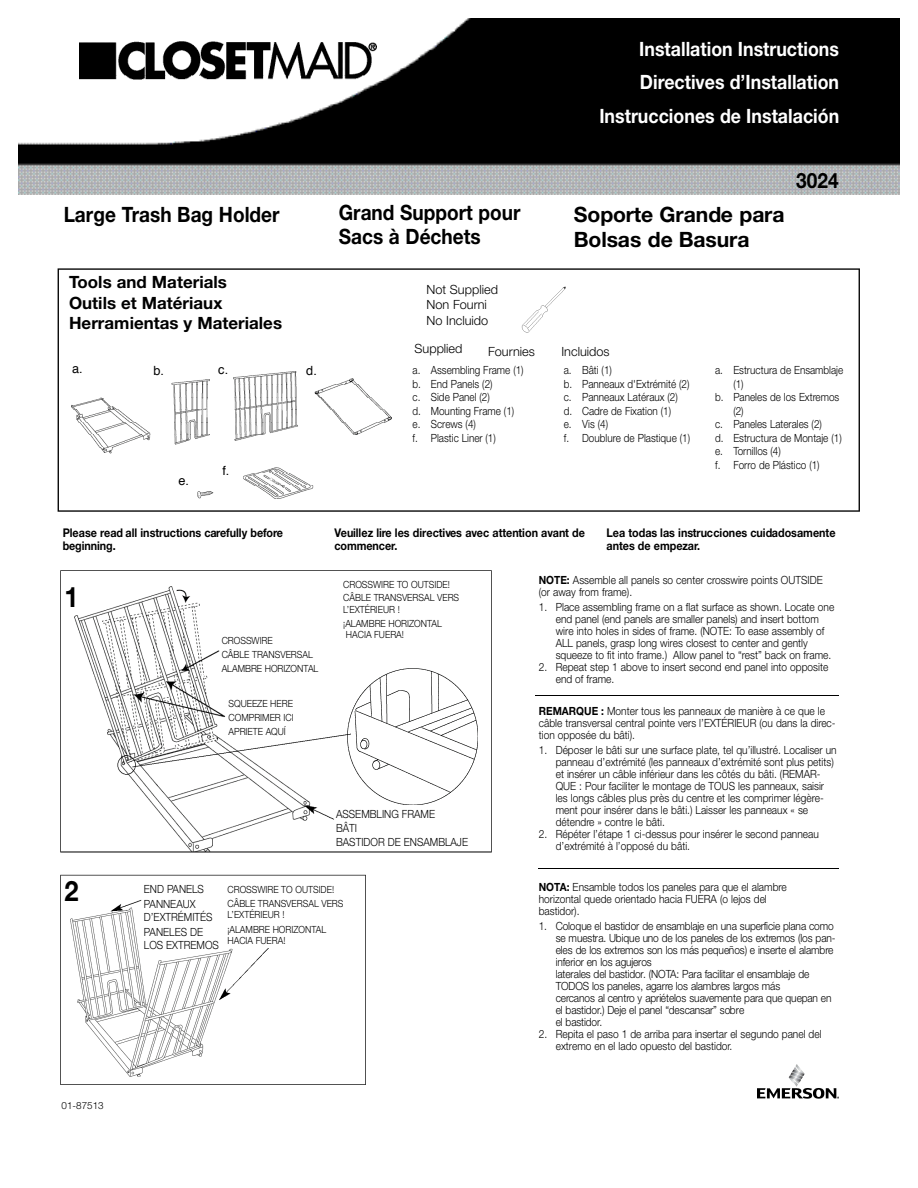
<style>
.page{position:relative;width:918px;height:1188px;background:#fff}
.page>*{position:absolute;margin:0;border:0;box-sizing:border-box;transform-origin:0 0}
.t1{font:700 28.2px "Helvetica Neue";color:#000;scale:.9 1}
.t2{font:700 21.15px/23.7px "Helvetica Neue";color:#000;scale:.9 1}
.t3{font:700 21.15px/25.3px "Helvetica Neue";color:#000}
.t4{font:700 19.8px/33.9px "Helvetica Neue";color:#fff;text-align:right;scale:.9 1}
.t5{font:700 16.95px/20.2px "Helvetica Neue";color:#000}
.t6{font:300 12.75px/15.3px "Helvetica Neue";color:#000}
.t7{font:12.75px "Helvetica";color:#000}
.t8{font:700 12px/12.9px "Helvetica Neue";color:#000;scale:.9 1}
.t9{font:300 11.25px/12px "Helvetica Neue";color:#000;scale:.9 1}
.t10{font:300 11.25px/13.5px "Helvetica Neue";color:#000;scale:.88 1}
.t11{font:300 9.9px/14.2px "Helvetica Neue";color:#000;scale:.9 1}
.t12{font:300 9.9px "Helvetica Neue";color:#000}
.s1{font-weight:700}
</style>
<div class="page">
<svg style="left:58px;top:268px;width:802px;height:244px"></svg>
<img style="left:788px;top:1064px;width:17px;height:19px">
<img style="left:757px;top:1083px;width:82px;height:16px">
<svg style="left:60px;top:570px;width:432px;height:282px"></svg>
<hr style="left:535px;top:695px;width:304px;height:1px;background:#000">
<hr style="left:538px;top:868px;width:301px;height:1px;background:#000">
<svg style="left:60px;top:875px;width:306px;height:210px"></svg>
<img style="left:348px;top:669px;width:129px;height:135px">
<svg style="left:117px;top:734px;width:234px;height:41px"></svg>
<svg style="left:304px;top:805px;width:30px;height:15px"></svg>
<svg style="left:111px;top:900px;width:30px;height:11px"></svg>
<svg style="left:219px;top:948px;width:50px;height:52px"></svg>
<div style="left:293px;top:601px;width:147px;height:42px;background:#fff"></div>
<div style="left:220px;top:639px;width:125px;height:35px;background:#fff"></div>
<div style="left:231px;top:702px;width:91px;height:31px;background:#fff"></div>
<div style="left:221px;top:904px;width:139px;height:41px;background:#fff"></div>
<div style="left:226px;top:885px;width:134px;height:63px;background:#fff"></div>
<img style="left:79px;top:18px;width:821px;height:64px">
<img style="left:18px;top:82px;width:882px;height:112px">
<img style="left:80px;top:41px;width:296px;height:35px">
<img style="left:80px;top:76px;width:296px;height:3px">
<div style="left:68px;top:275px;width:231px;height:64px;background:#fff"></div>
<div style="left:413px;top:343px;width:206px;height:21px;background:#fff"></div>
<img style="left:518px;top:286px;width:53px;height:50px">
<div style="left:411px;top:365px;width:440px;height:134px;background:#fff"></div>
<img style="left:71px;top:372px;width:321px;height:12px">
<img style="left:71px;top:384px;width:321px;height:116px">
<h3 class="t4" style="left:599px;top:33px;width:268px">Installation Instructions<br>Directives d’Installation<br>Instrucciones de Instalación</h3>
<h2 class="t2" style="left:64px;top:204px;width:241px">Large Trash Bag Holder</h2>
<h2 class="t2" style="left:339px;top:203px;width:203px">Grand Support pour<br>Sacs à Déchets</h2>
<h3 class="t5" style="left:69px;top:274px;width:215px">Tools and Materials<br>Outils et Matériaux<br>Herramientas y Materiales</h3>
<p class="t6" style="left:426px;top:283px;width:73px">Not Supplied<br>Non Fourni<br>No Incluido</p>
<h2 class="t3" style="left:574px;top:204px;width:212px">S o p o rte Grande para<br>Bolsas de Basura</h2>
<p class="t6" style="left:415px;top:342px;width:49px">Supplied</p>
<p class="t6" style="left:488px;top:345px;width:48px">Fournies</p>
<p class="t6" style="left:561px;top:345px;width:50px">Incluidos</p>
<h2 class="t2" style="left:796px;top:171px;width:49px">3024</h2>
<p class="t7" style="left:72px;top:364px;width:12px">a.</p>
<p class="t7" style="left:153px;top:365px;width:12px">b.</p>
<p class="t7" style="left:218px;top:365px;width:11px">c.</p>
<p class="t7" style="left:306px;top:365px;width:12px">d.</p>
<p class="t7" style="left:178px;top:475px;width:12px">e.</p>
<p class="t7" style="left:222px;top:465px;width:9px">f.</p>
<p class="t10" style="left:413px;top:364px;width:128px">a. Assembling Frame (1) b. End Panels (2)<br>c. Side Panel (2)<br>d. Mounting Frame (1) e. Screws (4)<br>f. Plastic Liner (1)</p>
<p class="t10" style="left:564px;top:364px;width:145px">a. Bâti (1)<br>b. Panneaux d'Extrémité (2) c. Panneaux Latéraux (2)<br>d. Cadre de Fixation (1)<br>e. Vis (4)<br>f. Doublure de Plastique (1)</p>
<p class="t10" style="left:715px;top:364px;width:147px">a. Estructura de Ensamblaje</p>
<p class="t10" style="left:733px;top:378px;width:13px">(1)</p>
<p class="t10" style="left:715px;top:391px;width:143px">b. Paneles de los Extremos</p>
<p class="t10" style="left:733px;top:405px;width:13px">(2)</p>
<p class="t10" style="left:715px;top:418px;width:123px">c. Paneles Laterales (2)</p>
<p class="t10" style="left:715px;top:432px;width:145px">d. Estructura de Montaje (1)</p>
<p class="t10" style="left:715px;top:446px;width:76px">e. Tornillos (4)</p>
<p class="t10" style="left:715px;top:459px;width:120px">f. Forro de Plástico (1)</p>
<p class="t8" style="left:63px;top:527px;width:246px">Please read all instructions carefully before b e g in n in g .</p>
<p class="t8" style="left:334px;top:527px;width:280px">Veuillez lire les directives avec attention avant de c o m m e n c e r.</p>
<p class="t8" style="left:606px;top:527px;width:256px">Lea todas las instrucciones cuidadosamente antes de empezar.</p>
<h1 class="t1" style="left:64px;top:587px;width:17px">1</h1>
<h1 class="t1" style="left:64px;top:881px;width:17px">2</h1>
<p class="t11" style="left:222px;top:634px;width:109px">CROSSWIRE<br>CÂBLE TRANSVERSAL<br>ALAMBRE HORIZONTAL</p>
<p class="t11" style="left:228px;top:697px;width:74px;text-align:justify">SQUEEZE HERE COMPRIMER ICI APRIETE AQUÍ</p>
<p class="t11" style="left:343px;top:578px;width:130px;line-height:13.8px">CROSSWIRE TO OUTSIDE!<br>CÂBLE TRANSVERSAL VERS</p>
<p class="t11" style="left:343px;top:603px;width:111px;line-height:13.8px">L’EXTÉRIEUR ! ¡ALAMBRE HORIZONTAL</p>
<p class="t11" style="left:346px;top:629px;width:66px">HACIA FUERA!</p>
<p class="t9" style="left:336px;top:808px;width:148px;line-height:14.2px">ASSEMBLING FRAME<br>BÂTI<br>BASTIDOR DE ENSAMBLAJE</p>
<p class="t9" style="left:144px;top:882px;width:68px;line-height:15.6px">END PANELS<br>PANNEAUX</p>
<p class="t9" style="left:144px;top:910px;width:78px;line-height:15.6px">D’EXTRÉMITÉS<br>PANELES DE</p>
<p class="t9" style="left:144px;top:940px;width:85px">LOS EXTREMOS</p>
<p class="t11" style="left:227px;top:883px;width:130px">CROSSWIRE TO OUTSIDE!<br>CÂBLE TRANSVERSAL VERS</p>
<p class="t11" style="left:227px;top:909px;width:111px">L’EXTÉRIEUR ! ¡ALAMBRE HORIZONTAL</p>
<p class="t11" style="left:227px;top:934px;width:66px">HACIA FUERA!</p>
<p class="t12" style="left:62px;top:1102px;width:44px">01-87513</p>
<p class="t9" style="left:539px;top:575px;width:317px"><span class="s1">NOTE:</span> Assemble all panels so center crosswire points OUTSIDE (or away from frame).</p>
<p class="t9" style="left:556px;top:602px;width:311px;text-indent:-17px">1. Place assembling frame on a flat surface as shown. Locate one end panel (end panels are smaller panels) and insert bottom wire into holes in sides of frame. (NOTE: To ease assembly of ALL panels, grasp long wires closest to center and gently squeeze to fit into frame.) Allow panel to “rest” back on frame.</p>
<p class="t9" style="left:556px;top:662px;width:304px;text-indent:-17px">2. Repeat step 1 above to insert second end panel into opposite end of frame.</p>
<p class="t9" style="left:539px;top:706px;width:331px"><span class="s1">REMARQUE :</span> Monter tous les panneaux de manière à ce que le câble transversal central pointe vers l’EXTÉRIEUR (ou dans la direc&shy;tion opposée du bâti).</p>
<p class="t9" style="left:556px;top:745px;width:314px;text-indent:-17px">1. Déposer le bâti sur une surface plate, tel qu’illustré. Localiser un panneau d’extrémité (les panneaux d’extrémité sont plus petits) et insérer un câble inférieur dans les côtés du bâti. (REMAR-QUE : Pour faciliter le montage de TOUS les panneaux, saisir les longs câbles plus près du centre et les comprimer légère&shy;ment pour insérer dans le bâti.) Laisser les panneaux « se détendre » contre le bâti.</p>
<p class="t9" style="left:556px;top:829px;width:294px;text-indent:-17px">2. Répéter l’étape 1 ci-dessus pour insérer le second panneau d’extrémité à l’opposé du bâti.</p>
<p class="t9" style="left:539px;top:882px;width:277px"><span class="s1">NOTA:</span> Ensamble todos los paneles para que el alambre horizontal quede orientado hacia FUERA (o lejos del bastidor).</p>
<p class="t9" style="left:556px;top:921px;width:313px;text-indent:-17px">1. Coloque el bastidor de ensamblaje en una superficie plana como se muestra. Ubique uno de los paneles de los extremos (los pan&shy;eles de los extremos son los más pequeños) e inserte el alambre inferior en los agujeros<br>laterales del bastidor. (NOTA: Para facilitar el ensamblaje de TODOS los paneles, agarre los alambres largos más<br>c e rcanos al centro y apriételos suavemente para que quepan en el bastidor.) Deje el panel “descansar” sobre<br>el bastidor.</p>
<p class="t9" style="left:556px;top:1029px;width:297px;text-indent:-17px">2. Repita el paso 1 de arriba para insertar el segundo panel del extremo en el lado opuesto del bastidor.</p>
</div>
